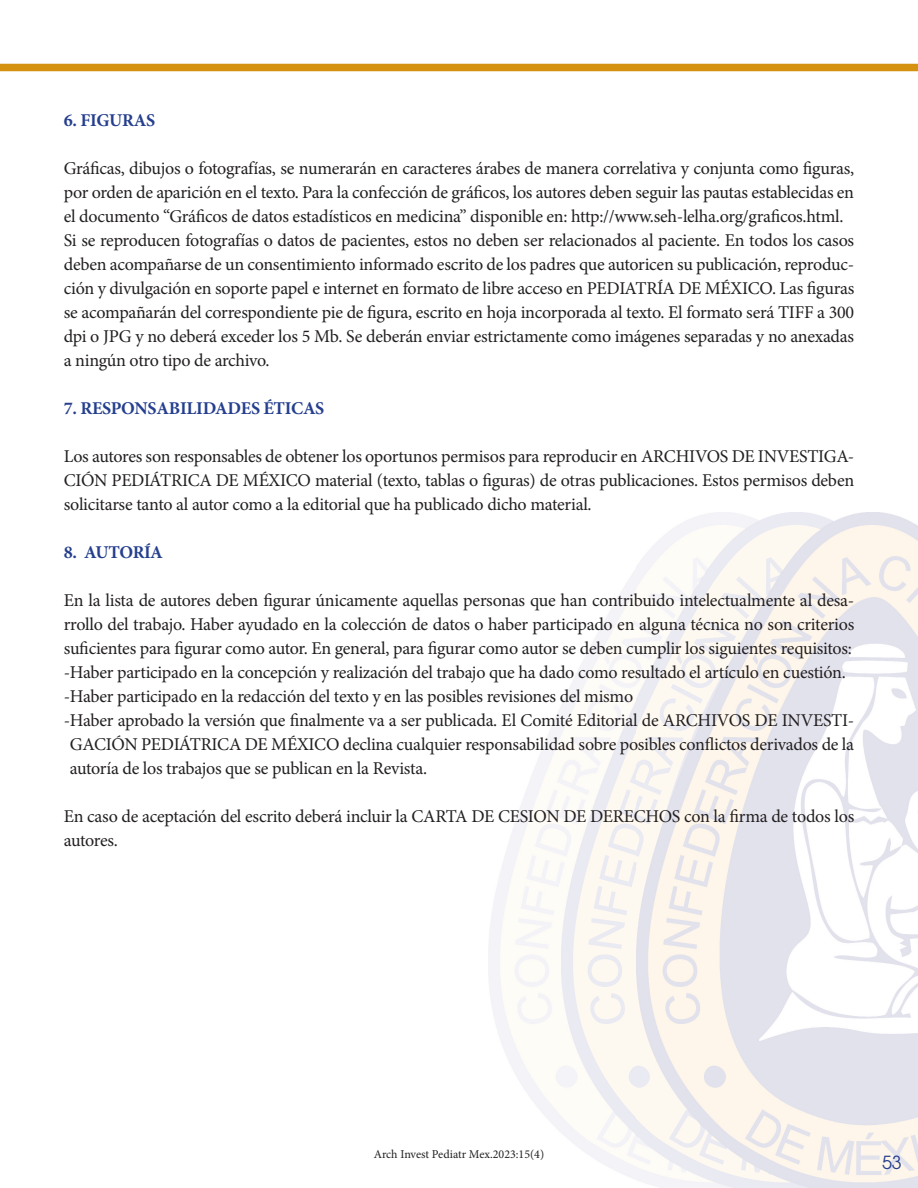
<style>
.page{position:relative;width:918px;height:1188px;background:#fff}
.page>*{position:absolute;margin:0;border:0;box-sizing:border-box;transform-origin:0 0}
.t1{font:18px/24px "Minion Pro";letter-spacing:-.015em;color:#231f20;text-align:justify}
.t2{font:700 18px "Minion Pro";letter-spacing:-.015em;color:#253f8e}
.t3{font:18px "Te X Gyre Adventor";color:#253f8e}
.t4{font:12px "Minion Pro";color:#231f20}
</style>
<div class="page">
<svg style="left:629px;top:565px;width:8px;height:616px"></svg>
<img style="left:637px;top:512px;width:281px;height:676px">
<div style="left:0;top:64px;width:918px;height:7px;background:#d59211"></div>
<p class="t2" style="left:64px;top:108px;width:93px">6. FIGURAS</p>
<p class="t1" style="left:64px;top:156px;width:792px">Gráficas, dibujos o fotografías, se numerarán en caracteres árabes de manera correlativa y conjunta como figuras, por orden de aparición en el texto. Para la confección de gráficos, los autores deben seguir las pautas establecidas en el documento “Gráficos de datos estadísticos en medicina” disponible en: http://www.seh-lelha.org/graficos.html.</p>
<p class="t1" style="left:64px;top:228px;width:792px">Si se reproducen fotografías o datos de pacientes, estos no deben ser relacionados al paciente. En todos los casos deben acompañarse de un consentimiento informado escrito de los padres que autoricen su publicación, reproduc&shy;ción y divulgación en soporte papel e internet en formato de libre acceso en PEDIATRÍA DE MÉXICO. Las figuras se acompañarán del correspondiente pie de figura, escrito en hoja incorporada al texto. El formato será TIFF a 300 dpi o JPG y no deberá exceder los 5 Mb. Se deberán enviar estrictamente como imágenes separadas y no anexadas a ningún otro tipo de archivo.</p>
<p class="t2" style="left:64px;top:396px;width:262px">7. RESPONSABILIDADES ÉTICAS</p>
<p class="t1" style="left:64px;top:444px;width:792px">Los autores son responsables de obtener los oportunos permisos para reproducir en ARCHIVOS DE INVESTIGA-CIÓN PEDIÁTRICA DE MÉXICO material (texto, tablas o figuras) de otras publicaciones. Estos permisos deben solicitarse tanto al autor como a la editorial que ha publicado dicho material.</p>
<p class="t2" style="left:64px;top:540px;width:101px">8. AUTORÍA</p>
<p class="t1" style="left:64px;top:588px;width:792px">En la lista de autores deben figurar únicamente aquellas personas que han contribuido intelectualmente al desa&shy;rrollo del trabajo. Haber ayudado en la colección de datos o haber participado en alguna técnica no son criterios suficientes para figurar como autor. En general, para figurar como autor se deben cumplir los siguientes requisitos:</p>
<p class="t1" style="left:64px;top:660px;width:784px">-Haber participado en la concepción y realización del trabajo que ha dado como resultado el artículo en cuestión.</p>
<p class="t1" style="left:64px;top:684px;width:571px">-Haber participado en la redacción del texto y en las posibles revisiones del mismo</p>
<p class="t1" style="left:70px;top:708px;width:786px;text-indent:-6px">-Haber aprobado la versión que finalmente va a ser publicada. El Comité Editorial de ARCHIVOS DE INVESTI-GACIÓN PEDIÁTRICA DE MÉXICO declina cualquier responsabilidad sobre posibles conflictos derivados de la autoría de los trabajos que se publican en la Revista.</p>
<p class="t1" style="left:64px;top:804px;width:792px">En caso de aceptación del escrito deberá incluir la CARTA DE CESION DE DERECHOS con la firma de todos los autores.</p>
<p class="t4" style="left:374px;top:1146px;width:172px">Arch Invest Pediatr Mex.2023:15(4)</p>
<p class="t3" style="left:882px;top:1149px;width:21px">53</p>
</div>
